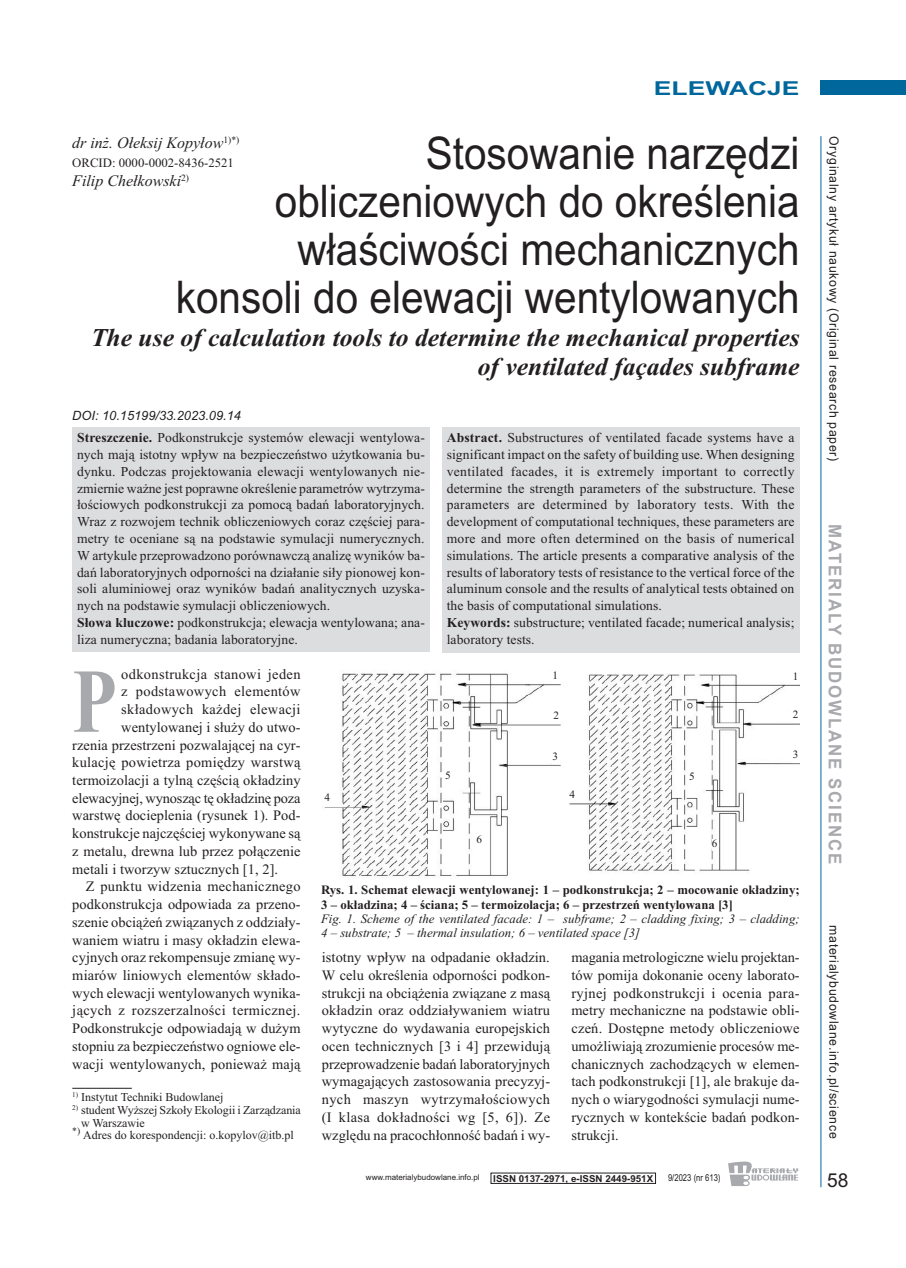
<style>
.page{position:relative;width:906px;height:1268px;background:#fff}
.page>*{position:absolute;margin:0;border:0;box-sizing:border-box;transform-origin:0 0}
.t1{font:700 91.05px "Times New Roman";color:#a8a9ad;scale:.8 1}
.t2{font:45px/48px "Arial";color:#231f20;text-align:right;scale:.9 1}
.t3{font:italic 700 25.65px/28.7px "Times New Roman";color:#231f20;text-align:right}
.t4{font:700 19.2px "Arial";color:#00679d;scale:1.38 1}
.t5{font:19.2px "Arial";color:#231f20}
.t6{font:700 17.55px "Arial";letter-spacing:.11em;color:#a8a9ad;scale:.96 1}
.t7{font:italic 16.05px "Times New Roman";color:#231f20}
.t8{font:14.4px/17.7px "Times New Roman";letter-spacing:.005em;color:#231f20;text-align:justify}
.t9{font:14.4px "Times New Roman";letter-spacing:.025em;color:#231f20}
.t10{font:13.65px/16.8px "Times New Roman";letter-spacing:.005em;color:#231f20}
.t11{font:700 12.75px/14.4px "Times New Roman";color:#231f20}
.t12{font:italic 12.75px/14.4px "Times New Roman";color:#231f20}
.t13{font:12.75px "Arial";letter-spacing:.055em;color:#231f20;scale:.96 1}
.t14{font:italic 12.75px "Arial";color:#231f20}
.t15{font:12.75px "Times New Roman";color:#231f20}
.t16{font:12px "Times New Roman";color:#231f20}
.t17{font:11.25px "Times New Roman";color:#231f20}
.t18{font:700 9.6px "Arial";color:#231f20}
.t19{font:9.6px "Arial";color:#231f20;scale:.8 1}
.t20{font:7.95px "Arial";color:#231f20}
.s1{font-weight:700}
</style>
<div class="page">
<div style="left:821px;top:81px;width:85px;height:14px;background:#00679d"></div>
<hr style="left:820px;top:136px;width:1px;height:1050px;background:#00679d">
<svg style="left:728px;top:1161px;width:70px;height:24px"></svg>
<hr style="left:72px;top:1087px;width:60px;height:1px;background:#231f20">
<div style="left:72px;top:427px;width:357px;height:225px;background:#dcdddf"></div>
<div style="left:442px;top:427px;width:357px;height:225px;background:#dcdddf"></div>
<img style="left:324px;top:673px;width:475px;height:205px">
<div style="left:552px;top:671px;width:7px;height:11px;background:#fff"></div>
<div style="left:553px;top:711px;width:7px;height:12px;background:#fff"></div>
<div style="left:792px;top:710px;width:7px;height:12px;background:#fff"></div>
<div style="left:552px;top:751px;width:7px;height:12px;background:#fff"></div>
<div style="left:325px;top:793px;width:6px;height:12px;background:#fff"></div>
<div style="left:569px;top:790px;width:7px;height:11px;background:#fff"></div>
<div style="left:445px;top:771px;width:7px;height:11px;background:#fff"></div>
<div style="left:476px;top:834px;width:7px;height:12px;background:#fff"></div>
<div style="left:712px;top:839px;width:7px;height:11px;background:#fff"></div>
<div style="left:689px;top:771px;width:7px;height:12px;background:#fff"></div>
<div style="left:792px;top:750px;width:7px;height:12px;background:#fff"></div>
<div style="left:792px;top:672px;width:7px;height:12px;background:#fff"></div>
<h3 class="t4" style="left:654px;top:77px;width:107px">ELEWACJE</h3>
<p class="t7" style="left:72px;top:133px;width:168px">dr inż. Ołeksij Kopyłow<sup>1)*)</sup></p>
<p class="t15" style="left:72px;top:155px;width:163px">ORCID: 0000-0002-8436-2521</p>
<p class="t7" style="left:72px;top:171px;width:118px">Filip Chełkowski<sup>2)</sup></p>
<h2 class="t2" style="left:176px;top:129px;width:694px">Stosowanie narzędzi obliczeniowych do określenia właściwości mechanicznych konsoli do elewacji wentylowanych</h2>
<h3 class="t3" style="left:91px;top:323px;width:710px">The use of calculation tools to determine the mechanical properties of ventilated façades subframe</h3>
<p class="t14" style="left:72px;top:408px;width:170px">DOI: 10.15199/33.2023.09.14</p>
<p class="t10" style="left:77px;top:429px;width:349px"><span class="s1">Streszczenie.</span> Podkonstrukcje systemów elewacji wentylowa&shy;nych mają istotny wpływ na bezpieczeństwo użytkowania bu&shy;dynku. Podczas projektowania elewacji wentylowanych nie&shy;zmiernie ważne jest poprawne określenie parametrów wytrzyma&shy;łościowych podkonstrukcji za pomocą badań laboratoryjnych.<br>Wraz z rozwojem technik obliczeniowych coraz częściej para&shy;metry te oceniane są na podstawie symulacji numerycznych.<br>W artykule przeprowadzono porównawczą analizę wyników ba&shy;dań laboratoryjnych odporności na działanie siły pionowej kon&shy;soli aluminiowej oraz wyników badań analitycznych uzyska&shy;nych na podstawie symulacji obliczeniowych.<br><span class="s1">Słowa kluczowe:</span> podkonstrukcja; elewacja wentylowana; ana&shy;liza numeryczna; badania laboratoryjne.</p>
<p class="t10" style="left:447px;top:429px;width:349px"><span class="s1">Abstract.</span> Substructures of ventilated facade systems have a significant impact on the safety of building use. When designing ventilated facades, it is extremely important to correctly determine the strength parameters of the substructure. These parameters are determined by laboratory tests. With the development of computational techniques, these parameters are more and more often determined on the basis of numerical simulations. The article presents a comparative analysis of the results of laboratory tests of resistance to the vertical force of the aluminum console and the results of analytical tests obtained on the basis of computational simulations.<br><span class="s1">Keywords:</span> substructure; ventilated facade; numerical analysis; laboratory tests.</p>
<h1 class="t1" style="left:72px;top:647px;width:57px">P</h1>
<p class="t9" style="left:121px;top:665px;width:181px">odkonstrukcja stanowi jeden</p>
<p class="t9" style="left:121px;top:682px;width:181px">z podstawowych elementów</p>
<p class="t9" style="left:121px;top:700px;width:181px">składowych każdej elewacji</p>
<p class="t8" style="left:121px;top:717px;width:181px">wentylowanej i służy do utwo-</p>
<p class="t8" style="left:72px;top:735px;width:230px">rzenia przestrzeni pozwalającej na cyr-</p>
<p class="t8" style="left:72px;top:753px;width:230px">kulację powietrza pomiędzy warstwą</p>
<p class="t8" style="left:72px;top:771px;width:230px">termoizolacji a tylną częścią okładziny</p>
<p class="t8" style="left:72px;top:788px;width:230px">elewacyjnej, wynosząc tę okładzinę poza</p>
<p class="t8" style="left:72px;top:806px;width:230px">warstwę docieplenia (rysunek 1). Pod-</p>
<p class="t8" style="left:72px;top:824px;width:230px">konstrukcje najczęściej wykonywane są</p>
<p class="t8" style="left:72px;top:841px;width:230px">z metalu, drewna lub przez połączenie</p>
<p class="t8" style="left:72px;top:859px;width:207px">metali i tworzyw sztucznych [1, 2].</p>
<p class="t8" style="left:86px;top:877px;width:216px">Z punktu widzenia mechanicznego</p>
<p class="t8" style="left:72px;top:895px;width:230px">podkonstrukcja odpowiada za przeno-</p>
<p class="t8" style="left:72px;top:912px;width:230px">szenie obciążeń związanych z oddziały-</p>
<p class="t8" style="left:72px;top:930px;width:230px">waniem wiatru i masy okładzin elewa-</p>
<p class="t8" style="left:72px;top:948px;width:230px">cyjnych oraz rekompensuje zmianę wy-</p>
<p class="t8" style="left:72px;top:965px;width:230px">miarów liniowych elementów składo-</p>
<p class="t8" style="left:72px;top:983px;width:230px">wych elewacji wentylowanych wynika-</p>
<p class="t9" style="left:72px;top:1001px;width:230px">jących z rozszerzalności termicznej.</p>
<p class="t8" style="left:72px;top:1019px;width:230px">Podkonstrukcje odpowiadają w dużym</p>
<p class="t8" style="left:72px;top:1036px;width:230px">stopniu za bezpieczeństwo ogniowe ele-</p>
<p class="t8" style="left:72px;top:1054px;width:230px">wacji wentylowanych, ponieważ mają</p>
<p class="t16" style="left:72px;top:1089px;width:153px"><sup>1)</sup> Instytut Techniki Budowlanej</p>
<p class="t16" style="left:72px;top:1102px;width:230px"><sup>2)</sup> student Wyższej Szkoły Ekologii i Zarządzania</p>
<p class="t16" style="left:81px;top:1115px;width:65px">w Warszawie</p>
<p class="t16" style="left:72px;top:1127px;width:223px"><sup>*)</sup> Adres do korespondencji: o.kopylov@itb.pl</p>
<p class="t17" style="left:445px;top:768px;width:7px">5</p>
<p class="t17" style="left:552px;top:668px;width:7px">1</p>
<p class="t17" style="left:553px;top:708px;width:7px">2</p>
<p class="t17" style="left:792px;top:707px;width:7px">2</p>
<p class="t17" style="left:552px;top:749px;width:7px">3</p>
<p class="t17" style="left:792px;top:669px;width:7px">1</p>
<p class="t17" style="left:792px;top:747px;width:7px">3</p>
<p class="t17" style="left:689px;top:768px;width:7px">5</p>
<p class="t17" style="left:325px;top:790px;width:7px">4</p>
<p class="t17" style="left:569px;top:787px;width:7px">4</p>
<p class="t17" style="left:476px;top:832px;width:7px">6</p>
<p class="t17" style="left:712px;top:836px;width:7px">6</p>
<p class="t11" style="left:321px;top:882px;width:480px">Rys. 1. Schemat elewacji wentylowanej: 1 – podkonstrukcja; 2 – mocowanie okładziny;<br>3 – okładzina; 4 – ściana; 5 – termoizolacja; 6 – przestrzeń wentylowana [3]</p>
<p class="t12" style="left:321px;top:911px;width:480px">Fig. 1. Scheme of the ventilated facade: 1 – subframe; 2 – cladding fixing; 3 – cladding;<br>4 – substrate; 5 – thermal insulation; 6 – ventilated space [3]</p>
<p class="t8" style="left:322px;top:948px;width:230px">istotny wpływ na odpadanie okładzin.<br>W celu określenia odporności podkon&shy;strukcji na obciążenia związane z masą okładzin oraz oddziaływaniem wiatru wytyczne do wydawania europejskich ocen technicznych [3 i 4] przewidują przeprowadzenie badań laboratoryjnych wymagających zastosowania precyzyj&shy;nych maszyn wytrzymałościowych (I klasa dokładności wg [5, 6]). Ze względu na pracochłonność badań i wy-</p>
<p class="t8" style="left:571px;top:948px;width:230px">magania metrologiczne wielu projektan&shy;tów pomija dokonanie oceny laborato&shy;ryjnej podkonstrukcji i ocenia para&shy;metry mechaniczne na podstawie obli&shy;czeń. Dostępne metody obliczeniowe umożliwiają zrozumienie procesów me&shy;chanicznych zachodzących w elemen&shy;tach podkonstrukcji [1], ale brakuje da&shy;nych o wiarygodności symulacji nume&shy;rycznych w kontekście badań podkon&shy;strukcji.</p>
<p class="t20" style="left:366px;top:1172px;width:115px">www.materialybudowlane.info.pl</p>
<p class="t18" style="left:493px;top:1172px;width:161px">ISSN 0137-2971, e-ISSN 2449-951X</p>
<p class="t19" style="left:668px;top:1171px;width:67px">9/2023 (nr 613)</p>
<p class="t13" style="left:841px;top:136px;width:340px;rotate:90deg">Oryginalny artykuł naukowy (Original research paper)</p>
<p class="t6" style="left:845px;top:524px;width:356px;rotate:90deg">MATERIALY BUDOWLANE SCIENCE</p>
<p class="t13" style="left:841px;top:925px;width:223px;rotate:90deg">materialybudowlane.info.pl/science</p>
<h3 class="t5" style="left:827px;top:1168px;width:23px">58</h3>
</div>
